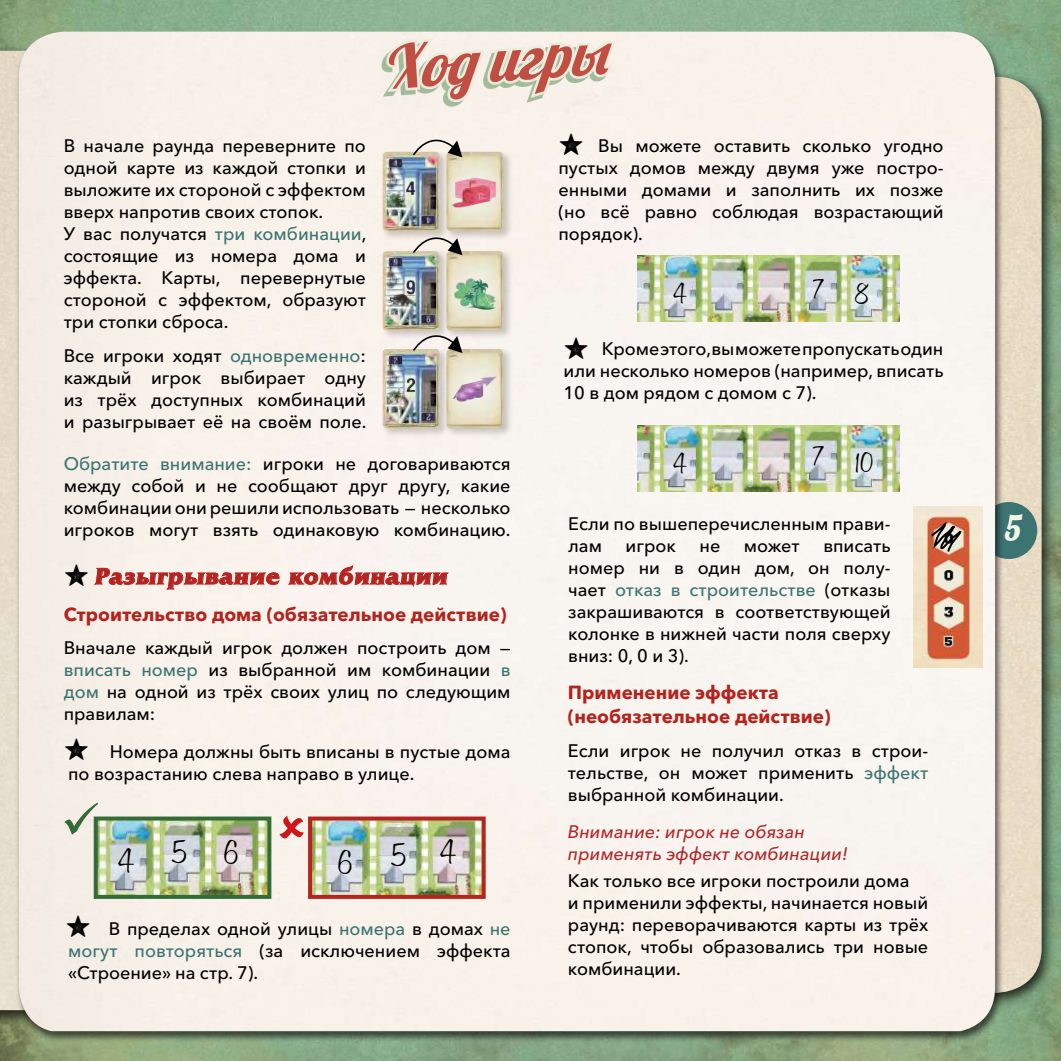
<style>
.page{position:relative;width:1061px;height:1061px;background:#fff}
.page>*{position:absolute;margin:0;border:0;box-sizing:border-box;transform-origin:0 0}
.t1{font:italic 60px "Lobster";color:#c04e43}
.t2{font:42px "Hamster";color:#f2f4e6}
.t3{font:300 36px "Honey Script";letter-spacing:1.015em;color:#000}
.t4{font:300 30.6px "Honey Script";color:#000}
.t5{font:30px "Veneer Extras";color:#000}
.t6{font:700 24px "AG Friquer";color:#b42421;scale:1.07 1}
.t7{font:700 18.8px/24px "Avenir Next Cyr";color:#b4231e}
.t8{font:500 18px/22px "Avenir Next Cyr";color:#000;text-align:justify}
.t9{font:italic 500 18px/22px "Avenir Next Cyr";color:#ae2829}
.s1{color:#3c7472}
.s2{font-family:"Veneer Extras";font-weight:400;font-size:30px;color:#000}
</style>
<div class="page">
<img style="left:323px;top:0;width:737px;height:1060px">
<img style="left:1003px;top:77px;width:38px;height:915px">
<svg style="left:980px;top:502px;width:56px;height:57px;background:#3e716f"></svg>
<div style="left:323px;top:32px;width:671px;height:998px;background:#f9f4f0"></div>
<img style="left:913px;top:506px;width:68px;height:161px">
<img style="left:323px;top:821px;width:157px;height:72px">
<div style="left:308px;top:816px;width:177px;height:82px;border:4px solid #b42421"></div>
<img style="left:637px;top:256px;width:261px;height:65px">
<img style="left:637px;top:425px;width:261px;height:66px">
<div style="left:381px;top:347px;width:68px;height:91px;background:#000;opacity:.2"></div>
<div style="left:445px;top:347px;width:68px;height:91px;background:#000;opacity:.2"></div>
<svg style="left:323px;top:564px;width:126px;height:25px"></svg>
<svg style="left:928px;top:501px;width:39px;height:53px;background:#c29883"></svg>
<img style="left:382px;top:0;width:237px;height:428px">
<svg style="left:1px;top:0;width:322px;height:1060px;background:#eae6da"></svg>
<hr style="left:0;top:0;width:1px;height:1060px;background:#5d5052">
<svg style="left:279px;top:815px;width:25px;height:23px"></svg>
<svg style="left:64px;top:801px;width:34px;height:33px"></svg>
<p class="t8" style="left:64px;top:134px;width:304px;text-align:left">В начале раунда переверните по одной карте из каждой стопки и выложите их стороной с эффектом вверх напротив своих стопок.<br>У вас получатся <span class="s1">три комбинации</span>, состоящие из номера дома и эффекта. Карты, перевернутые стороной с эффектом, образуют три стопки сброса.</p>
<h1 class="t1" style="left:380px;top:30px;width:228px;rotate:-4deg">Ход игры</h1>
<h3 class="t5" style="left:558px;top:127px;width:27px">y</h3>
<p class="t8" style="left:558px;top:134px;width:386px;text-indent:40px">Вы можете оставить сколько угодно пустых домов между двумя уже постро&shy;енными домами и заполнить их позже (но всё равно соблюдая возрастающий порядок).</p>
<h3 class="t4" style="left:673px;top:274px;width:16px">4</h3>
<h3 class="t4" style="left:813px;top:270px;width:12px">7</h3>
<h3 class="t4" style="left:855px;top:276px;width:17px">8</h3>
<p class="t8" style="left:64px;top:344px;width:304px">Все игроки ходят <span class="s1">одновременно</span>: каждый игрок выбирает одну из трёх доступных комбинаций и разыгрывает её на своём поле.</p>
<p class="t8" style="left:64px;top:452px;width:448px"><span class="s1">Обратите внимание:</span> игроки не договариваются между собой и не сообщают друг другу, какие комбинации они решили использовать — несколько игроков могут взять одинаковую комбинацию.</p>
<h3 class="t6" style="left:64px;top:563px;width:362px"><span class="s2">y</span> Разыгрывание комбинации</h3>
<p class="t7" style="left:64px;top:601px;width:444px">Строительство дома (обязательное действие)</p>
<p class="t8" style="left:64px;top:636px;width:448px">Вначале каждый игрок должен построить дом — <span class="s1">вписать номер</span> из выбранной им комбинации <span class="s1">в дом</span> на одной из трёх своих улиц по следующим правилам:</p>
<h3 class="t5" style="left:64px;top:732px;width:27px">y</h3>
<p class="t8" style="left:68px;top:740px;width:444px;text-indent:42px">Номера должны быть вписаны в пустые дома по возрастанию слева направо в улице.</p>
<h3 class="t3" style="left:119px;top:830px;width:122px">456</h3>
<h3 class="t3" style="left:338px;top:832px;width:121px">654</h3>
<h3 class="t5" style="left:65px;top:909px;width:27px">y</h3>
<p class="t8" style="left:68px;top:917px;width:444px;text-indent:41px">В пределах одной улицы <span class="s1">номера</span> в домах <span class="s1">не могут повторяться</span> (за исключением эффекта «Строение» на стр. 7).</p>
<h3 class="t5" style="left:563px;top:330px;width:27px">y</h3>
<p class="t8" style="left:563px;top:338px;width:381px;text-indent:38px">Кроме этого, вы можете пропускать один или несколько номеров (например, вписать 10 в дом рядом с домом с 7).</p>
<h3 class="t4" style="left:673px;top:443px;width:16px">4</h3>
<h3 class="t4" style="left:813px;top:437px;width:12px">7</h3>
<h3 class="t4" style="left:855px;top:443px;width:20px">10</h3>
<p class="t8" style="left:568px;top:513px;width:324px">Если по вышеперечисленным прави&shy;лам</p>
<p class="t8" style="left:568px;top:535px;width:324px;text-indent:255px">вписать номер ни в один дом, он полу&shy;чает <span class="s1">отказ в строительстве</span> (отказы закрашиваются в соответствующей колонке в нижней части поля сверху вниз: 0, 0 и 3).</p>
<p class="t8" style="left:625px;top:535px;width:52px">игрок</p>
<p class="t8" style="left:699px;top:535px;width:22px">не</p>
<p class="t8" style="left:743px;top:535px;width:57px">может</p>
<p class="t7" style="left:567px;top:680px;width:264px">Применение эффекта (необязательное действие)</p>
<p class="t8" style="left:567px;top:739px;width:362px">Если игрок не получил отказ в строи&shy;тельстве, он может применить <span class="s1">эффект </span>выбранной комбинации.</p>
<p class="t9" style="left:567px;top:820px;width:281px">Внимание: игрок не обязан применять эффект комбинации!</p>
<p class="t8" style="left:567px;top:869px;width:362px;text-align:left">Как только все игроки построили дома<br>и применили эффекты, начинается новый раунд: переворачиваются карты из трёх стопок, чтобы образовались три новые комбинации.</p>
<h2 class="t2" style="left:1003px;top:500px;width:17px">5</h2>
</div>
